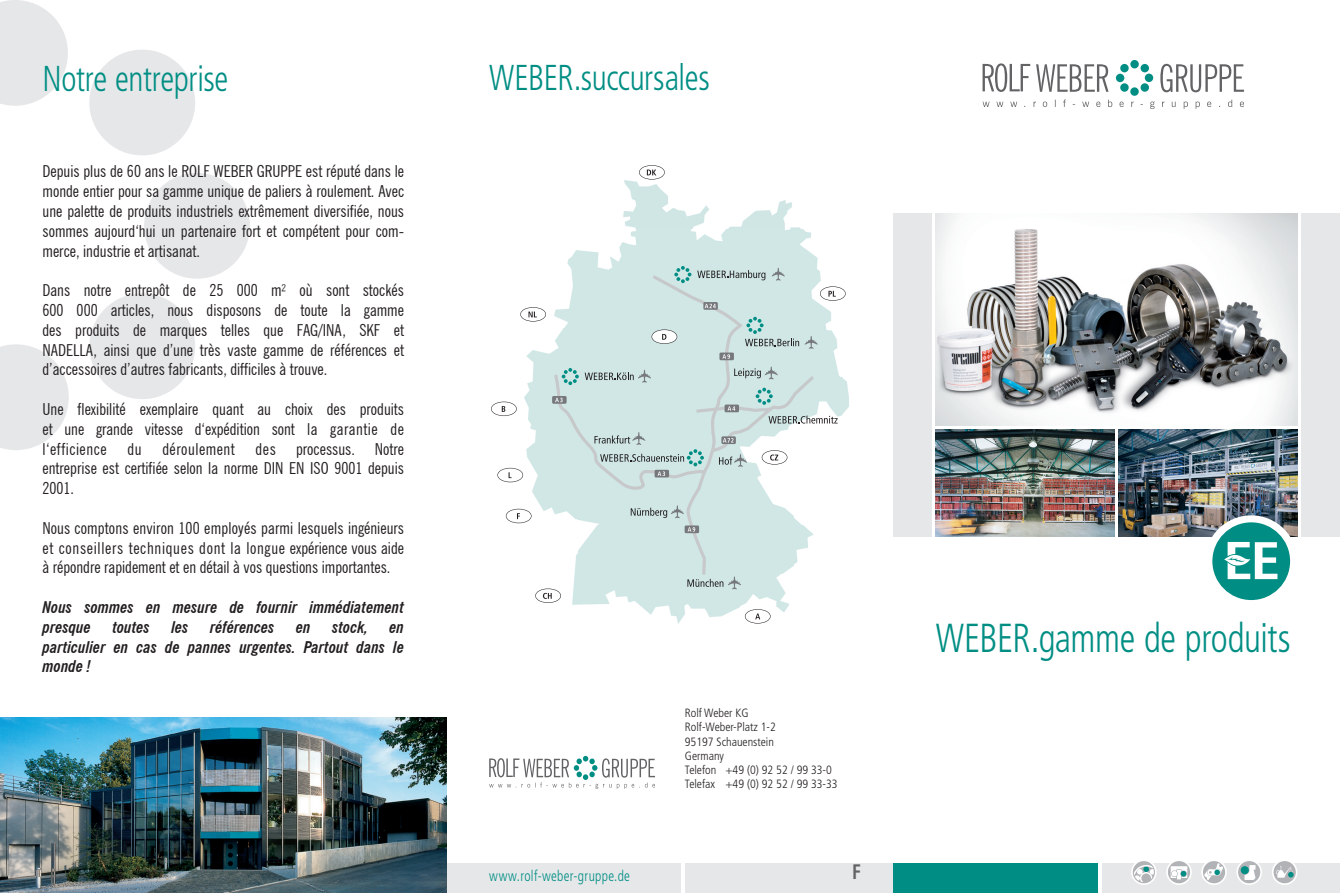
<style>
.page{position:relative;width:1340px;height:893px;background:#fff}
.page>*{position:absolute;margin:0;border:0;box-sizing:border-box;transform-origin:0 0}
.Subline{font:300 condensed 40.5px "Frutiger LT Std";letter-spacing:-.015em;color:#008e84;scale:.9 1}
.Subline-2{font:300 condensed 36px "Frutiger LT Std";letter-spacing:-.01em;color:#008e84;scale:.9 1}
.t1{font:700 condensed 21px "Frutiger LT Std";color:#636366;scale:.9 1}
.t2{font:condensed 16.5px/19.8px "News Gothic BT";color:#231f20;text-align:justify}
.t3{font:italic 700 condensed 16.5px/19.8px "News Gothic BT";color:#231f20}
.t4{font:condensed 16.5px "News Gothic BT";letter-spacing:.03em;color:#231f20}
.Subline-3{font:300 condensed 15px "Frutiger LT Std";letter-spacing:.025em;color:#008e84;scale:.9 1}
.Subline-4{font:300 condensed 12px "Frutiger LT Std";color:#231f20}
</style>
<div class="page">
<svg style="left:0;top:0;width:250px;height:450px"></svg>
<div style="left:1301px;top:213px;width:38px;height:323px;background:#e6e7e9"></div>
<div style="left:893px;top:213px;width:38px;height:323px;background:#e6e7e9"></div>
<svg style="left:982px;top:60px;width:262px;height:49px"></svg>
<img style="left:0;top:718px;width:446px;height:175px">
<img style="left:1118px;top:430px;width:179px;height:106px">
<svg style="left:1203px;top:513px;width:95px;height:88px"></svg>
<div style="left:1212px;top:522px;width:77px;height:78px;background:#008e84;border-radius:50%"></div>
<svg style="left:1224px;top:542px;width:53px;height:37px"></svg>
<img style="left:935px;top:430px;width:179px;height:106px">
<img style="left:567px;top:181px;width:282px;height:443px">
<svg style="left:745px;top:609px;width:25px;height:14px"></svg>
<svg style="left:639px;top:165px;width:25px;height:15px"></svg>
<svg style="left:491px;top:266px;width:354px;height:337px"></svg>
<svg style="left:489px;top:756px;width:166px;height:33px"></svg>
<div style="left:685px;top:863px;width:208px;height:30px;background:#e6e7e9"></div>
<div style="left:446px;top:863px;width:234px;height:30px;background:#e6e7e9"></div>
<div style="left:893px;top:863px;width:204px;height:30px;background:#008e84"></div>
<div style="left:1101px;top:863px;width:238px;height:30px;background:#e6e7e9"></div>
<svg style="left:1131px;top:859px;width:25px;height:26px"></svg>
<div style="left:1132px;top:861px;width:22px;height:22px;background:#b2b3b7;border-radius:50%"></div>
<svg style="left:1133px;top:865px;width:20px;height:17px"></svg>
<div style="left:1166px;top:859px;width:25px;height:26px;background:#fff;border-radius:50%"></div>
<svg style="left:1166px;top:861px;width:25px;height:23px"></svg>
<svg style="left:1201px;top:859px;width:25px;height:26px"></svg>
<svg style="left:1202px;top:861px;width:23px;height:22px"></svg>
<svg style="left:1204px;top:863px;width:19px;height:17px"></svg>
<svg style="left:1236px;top:859px;width:25px;height:26px"></svg>
<div style="left:1238px;top:861px;width:22px;height:22px;background:#b2b3b7;border-radius:50%"></div>
<svg style="left:1244px;top:865px;width:11px;height:15px"></svg>
<div style="left:1240px;top:866px;width:8px;height:8px;background:#008e84;border-radius:50%"></div>
<svg style="left:1271px;top:859px;width:26px;height:26px"></svg>
<div style="left:1273px;top:861px;width:22px;height:22px;background:#b2b3b7;border-radius:50%"></div>
<svg style="left:1275px;top:866px;width:18px;height:12px"></svg>
<img style="left:935px;top:213px;width:362px;height:213px">
<p class="Subline-2" style="left:43px;top:58px;width:208px">Notre entreprise</p>
<p class="t2" style="left:43px;top:161px;width:363px">Depuis plus de 60 ans le ROLF WEBER GRUPPE est réputé dans le monde entier pour sa gamme unique de paliers à roulement. Avec une palette de produits industriels extrêmement diversifiée, nous sommes aujourd‘hui un partenaire fort et compétent pour com&shy;merce, industrie et artisanat.</p>
<p class="t2" style="left:43px;top:280px;width:363px">Dans notre entrepôt de 25 000 m² où sont stockés 600 000 articles, nous disposons de toute la gamme des produits de marques telles que FAG/INA, SKF et NADELLA, ainsi que d’une très vaste gamme de références et d’accessoires d’autres fabricants, difficiles à trouve.</p>
<p class="t2" style="left:43px;top:399px;width:363px">Une flexibilité exemplaire quant au choix des produits et une grande vitesse d‘expédition sont la garantie de l‘efficience</p>
<p class="t2" style="left:127px;top:439px;width:16px">du</p>
<p class="t4" style="left:162px;top:439px;width:74px">déroulement</p>
<p class="t2" style="left:43px;top:439px;width:363px;text-indent:213px">des processus. Notre entreprise est certifiée selon la norme DIN EN ISO 9001 depuis 2001.</p>
<p class="t2" style="left:43px;top:518px;width:363px">Nous comptons environ 100 employés parmi lesquels ingénieurs et conseillers techniques dont la longue expérience vous aide à répondre rapidement et en détail à vos questions importantes.</p>
<p class="t3" style="left:43px;top:597px;width:363px">Nous sommes en mesure de fournir immédiatement presque</p>
<p class="t3" style="left:112px;top:617px;width:39px">toutes</p>
<p class="t3" style="left:171px;top:617px;width:19px">les</p>
<p class="t3" style="left:210px;top:617px;width:66px">références</p>
<p class="t3" style="left:296px;top:617px;width:16px">en</p>
<p class="t3" style="left:332px;top:617px;width:37px">stock,</p>
<p class="t3" style="left:43px;top:617px;width:363px;text-align:justify;text-indent:347px">en particulier en cas de pannes urgentes. Partout dans le monde !</p>
<p class="Subline-2" style="left:489px;top:57px;width:246px">WEBER.succursales</p>
<p class="Subline-4" style="left:685px;top:706px;width:65px">Rolf Weber KG</p>
<p class="Subline-4" style="left:685px;top:720px;width:92px">Rolf-Weber-Platz 1-2</p>
<p class="Subline-4" style="left:685px;top:734px;width:91px">95197 Schauenstein</p>
<p class="Subline-4" style="left:685px;top:749px;width:41px">Germany</p>
<p class="Subline-4" style="left:685px;top:763px;width:148px">Telefon +49 (0) 92 52 / 99 33-0</p>
<p class="Subline-4" style="left:685px;top:777px;width:154px">Telefax +49 (0) 92 52 / 99 33-33</p>
<p class="Subline-3" style="left:489px;top:868px;width:158px">www.rolf-weber-gruppe.de</p>
<p class="t1" style="left:852px;top:859px;width:11px">F</p>
<p class="Subline" style="left:935px;top:615px;width:396px">WEBER.gamme de produits</p>
</div>
